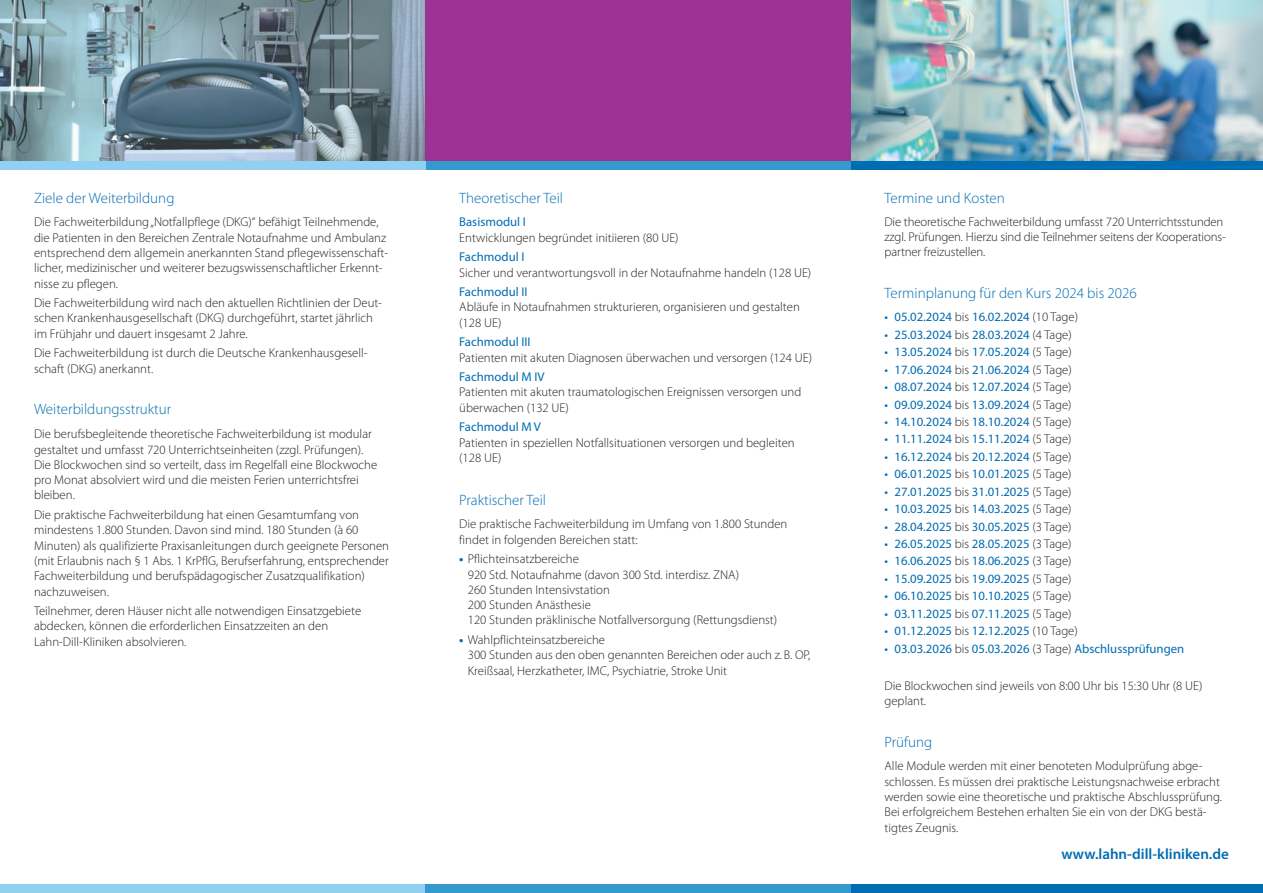
<style>
.page{position:relative;width:1263px;height:893px;background:#fff}
.page>*{position:absolute;margin:0;border:0;box-sizing:border-box;transform-origin:0 0}
.Subhead{font:300 15px "Myriad Pro";color:#006cb2}
.t1{font:600 15px "Myriad Pro";color:#006cb2}
.Fließtext{font:300 12.75px/15.3px "Myriad Pro";color:#231f20}
.Fließtext-2{font:12.75px "Myriad Pro";color:#006cb2}
.s1{font-weight:700;color:#006cb2}
.s2{font-weight:300;color:#231f20}
</style>
<div class="page">
<img style="left:850px;top:0;width:413px;height:161px">
<img style="left:0;top:0;width:425px;height:161px">
<div style="left:425px;top:0;width:425px;height:166px;background:#9c3293"></div>
<div style="left:850px;top:161px;width:413px;height:9px;background:#006cb2"></div>
<div style="left:425px;top:161px;width:425px;height:9px;background:#3699ce"></div>
<div style="left:0;top:161px;width:425px;height:9px;background:#92d0f1"></div>
<div style="left:0;top:884px;width:425px;height:9px;background:#92d0f1"></div>
<div style="left:849px;top:884px;width:414px;height:9px;background:#006cb2"></div>
<div style="left:425px;top:884px;width:425px;height:9px;background:#3699ce"></div>
<p class="Subhead" style="left:34px;top:189px;width:142px">Ziele der Weiterbildung</p>
<p class="Fließtext" style="left:34px;top:214px;width:356px">Die Fachweiterbildung „Notfallpflege (DKG)“ befähigt Teilnehmende, die Patienten in den Bereichen Zentrale Notaufnahme und Ambulanz entsprechend dem allgemein anerkannten Stand pflegewissenschaft&shy;licher, medizinischer und weiterer bezugswissenschaftlicher Erkennt&shy;nisse zu pflegen.</p>
<p class="Fließtext" style="left:34px;top:295px;width:350px">Die Fachweiterbildung wird nach den aktuellen Richtlinien der Deut&shy;schen Krankenhausgesellschaft (DKG) durchgeführt, startet jährlich im Frühjahr und dauert insgesamt 2 Jahre.</p>
<p class="Fließtext" style="left:34px;top:345px;width:335px">Die Fachweiterbildung ist durch die Deutsche Krankenhausgesell&shy;schaft (DKG) anerkannt.</p>
<p class="Subhead" style="left:34px;top:400px;width:139px">Weiterbildungsstruktur</p>
<p class="Fließtext" style="left:34px;top:426px;width:345px">Die berufsbegleitende theoretische Fachweiterbildung ist modular gestaltet und umfasst 720 Unterrichtseinheiten (zzgl. Prüfungen).<br>Die Blockwochen sind so verteilt, dass im Regelfall eine Blockwoche pro Monat absolviert wird und die meisten Ferien unterrichtsfrei bleiben.</p>
<p class="Fließtext" style="left:34px;top:507px;width:356px">Die praktische Fachweiterbildung hat einen Gesamtumfang von mindestens 1.800 Stunden. Davon sind mind. 180 Stunden (à 60<br>Minuten) als qualifizierte Praxisanleitungen durch geeignete Personen (mit Erlaubnis nach § 1 Abs. 1 KrPflG, Berufserfahrung, entsprechender Fachweiterbildung und berufspädagogischer Zusatzqualifikation) nachzuweisen.</p>
<p class="Fließtext" style="left:34px;top:603px;width:329px">Teilnehmer, deren Häuser nicht alle notwendigen Einsatzgebiete abdecken, können die erforderlichen Einsatzzeiten an den<br>Lahn-Dill-Kliniken absolvieren.</p>
<p class="Subhead" style="left:459px;top:189px;width:105px">Theoretischer Teil</p>
<p class="Fließtext-2" style="left:459px;top:214px;width:68px">Basismodul I</p>
<p class="Fließtext" style="left:459px;top:230px;width:221px">Entwicklungen begründet initiieren (80 UE)</p>
<p class="Fließtext-2" style="left:459px;top:249px;width:67px">Fachmodul I</p>
<p class="Fließtext" style="left:459px;top:265px;width:354px">Sicher und verantwortungsvoll in der Notaufnahme handeln (128 UE)</p>
<p class="Fließtext-2" style="left:459px;top:284px;width:70px">Fachmodul II</p>
<p class="Fließtext" style="left:459px;top:299px;width:342px">Abläufe in Notaufnahmen strukturieren, organisieren und gestalten (128 UE)</p>
<p class="Fließtext-2" style="left:459px;top:334px;width:73px">Fachmodul III</p>
<p class="Fließtext" style="left:459px;top:350px;width:354px">Patienten mit akuten Diagnosen überwachen und versorgen (124 UE)</p>
<p class="Fließtext-2" style="left:459px;top:369px;width:87px">Fachmodul M IV</p>
<p class="Fließtext" style="left:459px;top:384px;width:344px">Patienten mit akuten traumatologischen Ereignissen versorgen und überwachen (132 UE)</p>
<p class="Fließtext-2" style="left:459px;top:419px;width:83px">Fachmodul M V</p>
<p class="Fließtext" style="left:459px;top:435px;width:337px">Patienten in speziellen Notfallsituationen versorgen und begleiten (128 UE)</p>
<p class="Subhead" style="left:459px;top:491px;width:88px">Praktischer Teil</p>
<p class="Fließtext" style="left:459px;top:516px;width:330px">Die praktische Fachweiterbildung im Umfang von 1.800 Stunden findet in folgenden Bereichen statt:</p>
<p class="Fließtext" style="left:468px;top:551px;width:311px;text-indent:-9px"><span class="s1">•</span> Pflichteinsatzbereiche<br>920 Std. Notaufnahme (davon 300 Std. interdisz. ZNA)<br>260 Stunden Intensivstation<br>200 Stunden Anästhesie<br>120 Stunden präklinische Notfallversorgung (Rettungsdienst)</p>
<p class="Fließtext" style="left:468px;top:632px;width:344px;text-indent:-9px"><span class="s1">•</span> Wahlpflichteinsatzbereiche<br>300 Stunden aus den oben genannten Bereichen oder auch z.B. OP,<br>Kreißsaal, Herzkatheter, IMC, Psychiatrie, Stroke Unit</p>
<p class="Subhead" style="left:884px;top:189px;width:122px">Termine und Kosten</p>
<p class="Fließtext" style="left:884px;top:214px;width:343px">Die theoretische Fachweiterbildung umfasst 720 Unterrichtsstunden zzgl. Prüfungen. Hierzu sind die Teilnehmer seitens der Kooperations&shy;partner freizustellen.</p>
<p class="Subhead" style="left:884px;top:284px;width:254px">Terminplanung für den Kurs 2024 bis 2026</p>
<p class="Fließtext-2" style="left:884px;top:309px;width:195px">• 05.02.2024 <span class="s2">bis</span> 16.02.2024 <span class="s2">(10 Tage)</span></p>
<p class="Fließtext-2" style="left:884px;top:327px;width:189px">• 25.03.2024 <span class="s2">bis</span> 28.03.2024 <span class="s2">(4 Tage)</span></p>
<p class="Fließtext-2" style="left:884px;top:344px;width:189px">• 13.05.2024 <span class="s2">bis</span> 17.05.2024 <span class="s2">(5 Tage)</span></p>
<p class="Fließtext-2" style="left:884px;top:362px;width:189px">• 17.06.2024 <span class="s2">bis</span> 21.06.2024 <span class="s2">(5 Tage)</span></p>
<p class="Fließtext-2" style="left:884px;top:379px;width:189px">• 08.07.2024 <span class="s2">bis</span> 12.07.2024 <span class="s2">(5 Tage)</span></p>
<p class="Fließtext-2" style="left:884px;top:396px;width:189px">• 09.09.2024 <span class="s2">bis</span> 13.09.2024 <span class="s2">(5 Tage)</span></p>
<p class="Fließtext-2" style="left:884px;top:414px;width:189px">• 14.10.2024 <span class="s2">bis</span> 18.10.2024 <span class="s2">(5 Tage)</span></p>
<p class="Fließtext-2" style="left:884px;top:431px;width:189px">• 11.11.2024 <span class="s2">bis</span> 15.11.2024 <span class="s2">(5 Tage)</span></p>
<p class="Fließtext-2" style="left:884px;top:449px;width:189px">• 16.12.2024 <span class="s2">bis</span> 20.12.2024 <span class="s2">(5 Tage)</span></p>
<p class="Fließtext-2" style="left:884px;top:466px;width:189px">• 06.01.2025 <span class="s2">bis</span> 10.01.2025 <span class="s2">(5 Tage)</span></p>
<p class="Fließtext-2" style="left:884px;top:484px;width:189px">• 27.01.2025 <span class="s2">bis</span> 31.01.2025 <span class="s2">(5 Tage)</span></p>
<p class="Fließtext-2" style="left:884px;top:501px;width:189px">• 10.03.2025 <span class="s2">bis</span> 14.03.2025 <span class="s2">(5 Tage)</span></p>
<p class="Fließtext-2" style="left:884px;top:518px;width:189px">• 28.04.2025 <span class="s2">bis</span> 30.05.2025 <span class="s2">(3 Tage)</span></p>
<p class="Fließtext-2" style="left:884px;top:536px;width:189px">• 26.05.2025 <span class="s2">bis</span> 28.05.2025 <span class="s2">(3 Tage)</span></p>
<p class="Fließtext-2" style="left:884px;top:553px;width:189px">• 16.06.2025 <span class="s2">bis</span> 18.06.2025 <span class="s2">(3 Tage)</span></p>
<p class="Fließtext-2" style="left:884px;top:571px;width:189px">• 15.09.2025 <span class="s2">bis</span> 19.09.2025 <span class="s2">(5 Tage)</span></p>
<p class="Fließtext-2" style="left:884px;top:588px;width:189px">• 06.10.2025 <span class="s2">bis</span> 10.10.2025 <span class="s2">(5 Tage)</span></p>
<p class="Fließtext-2" style="left:884px;top:606px;width:189px">• 03.11.2025 <span class="s2">bis</span> 07.11.2025 <span class="s2">(5 Tage)</span></p>
<p class="Fließtext-2" style="left:884px;top:623px;width:195px">• 01.12.2025 <span class="s2">bis</span> 12.12.2025 <span class="s2">(10 Tage)</span></p>
<p class="Fließtext-2" style="left:884px;top:640px;width:301px">• 03.03.2026 <span class="s2">bis</span> 05.03.2026 <span class="s2">(3 Tage)</span> Abschlussprüfungen</p>
<p class="Fließtext" style="left:884px;top:677px;width:319px">Die Blockwochen sind jeweils von 8:00 Uhr bis 15:30 Uhr (8 UE) geplant.</p>
<p class="Subhead" style="left:884px;top:733px;width:49px">Prüfung</p>
<p class="Fließtext" style="left:884px;top:758px;width:339px">Alle Module werden mit einer benoteten Modulprüfung abge&shy;schlossen. Es müssen drei praktische Leistungsnachweise erbracht werden sowie eine theoretische und praktische Abschlussprüfung.<br>Bei erfolgreichem Bestehen erhalten Sie ein von der DKG bestä&shy;tigtes Zeugnis.</p>
<p class="t1" style="left:1061px;top:844px;width:169px">www.lahn-dill-kliniken.de</p>
</div>
